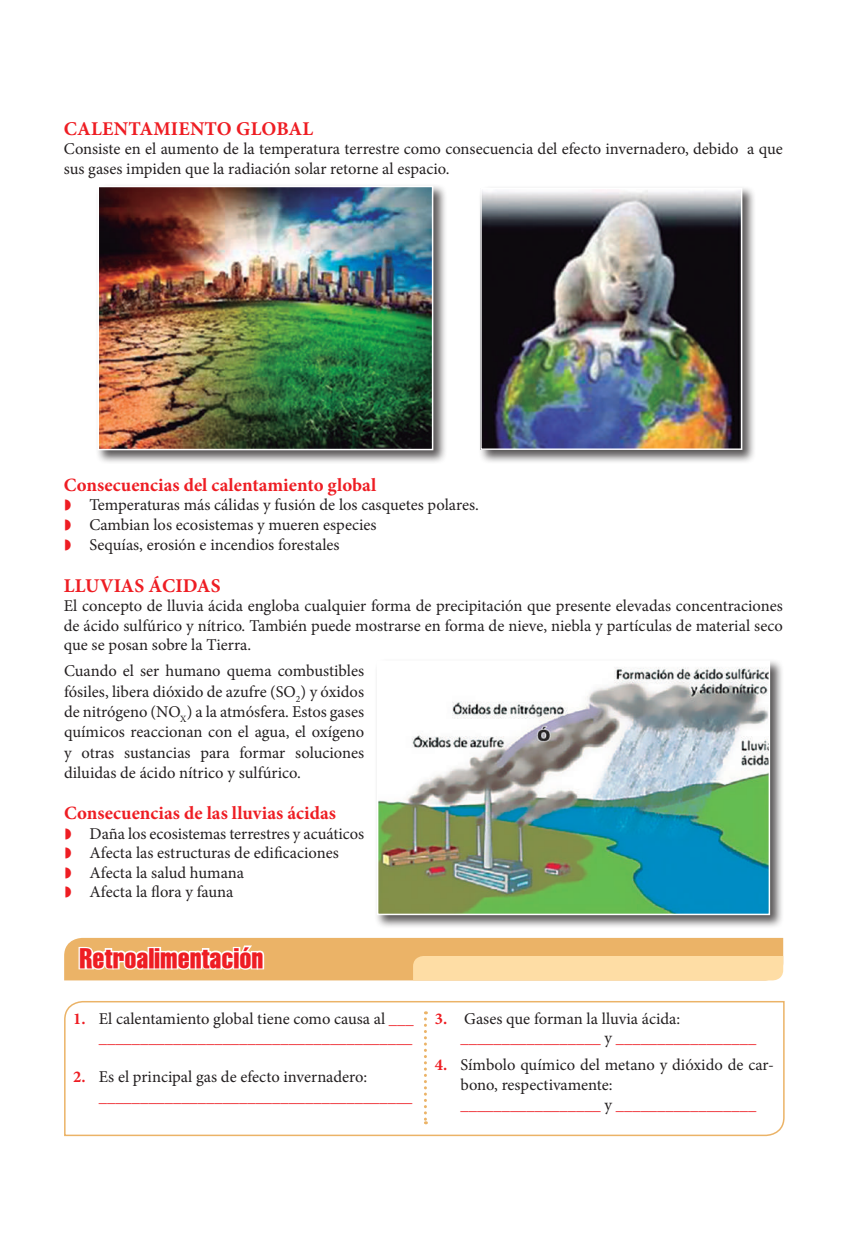
<style>
.page{position:relative;width:868px;height:1234px;background:#fff}
.page>*{position:absolute;margin:0;border:0;box-sizing:border-box;transform-origin:0 0}
.t1{font:27px "Triumvirate Compressed";color:#ee1d23}
.t2{font:700 19.5px "Minion Pro";letter-spacing:.01em;color:#ee1d23}
.t3{font:700 18.75px "Minion Pro";color:#ee1d23}
.t4{font:16.5px/19.5px "Minion Pro";color:#231f20}
.t5{font:16.5px/19.5px "Minion Pro";color:#ee1d23}
.s1{font-weight:700}
.s2{color:#231f20}
.s3{font-weight:700;color:#ee1d23}
</style>
<div class="page">
<svg style="left:64px;top:937px;width:719px;height:43px;background:#f2c88b"></svg>
<svg style="left:64px;top:1001px;width:721px;height:135px"></svg>
<svg style="left:424px;top:1011px;width:3px;height:112px"></svg>
<div style="left:95px;top:183px;width:352px;height:281px;background:#231f20;opacity:.75"></div>
<img style="left:99px;top:188px;width:332px;height:260px">
<div style="left:97px;top:186px;width:336px;height:264px;border:1px solid #fff"></div>
<div style="left:478px;top:185px;width:278px;height:279px;background:#231f20;opacity:.75"></div>
<img style="left:482px;top:190px;width:258px;height:258px">
<div style="left:480px;top:188px;width:262px;height:262px;border:1px solid #fff"></div>
<div style="left:374px;top:658px;width:410px;height:271px;background:#231f20;opacity:.75"></div>
<img style="left:380px;top:663px;width:387px;height:248px">
<div style="left:377px;top:660px;width:393px;height:254px;border:2px solid #fff"></div>
<p class="t2" style="left:64px;top:115px;width:251px">CALENTAMIENTO GLOBAL</p>
<p class="t4" style="left:64px;top:139px;width:720px">Consiste en el aumento de la temperatura terrestre como consecuencia del efecto invernadero, debido a que sus gases impiden que la radiación solar retorne al espacio.</p>
<p class="t3" style="left:64px;top:471px;width:314px">Consecuencias del calentamiento global</p>
<p class="t4" style="left:89px;top:495px;width:391px">Temperaturas más cálidas y fusión de los casquetes polares.<br>Cambian los ecosistemas y mueren especies<br>Sequías, erosión e incendios forestales</p>
<p class="t2" style="left:64px;top:571px;width:158px">LLUVIAS ÁCIDAS</p>
<p class="t4" style="left:64px;top:596px;width:720px;text-align:justify">El concepto de lluvia ácida engloba cualquier forma de precipitación que presente elevadas concentraciones de ácido sulfúrico y nítrico. También puede mostrarse en forma de nieve, niebla y partículas de material seco que se posan sobre la Tierra.</p>
<p class="t4" style="left:64px;top:661px;width:301px;line-height:20.2px;text-align:justify">Cuando el ser humano quema combustibles fósiles, libera dióxido de azufre (SO<sub>2</sub>) y óxidos de nitrógeno (NO<sub>X</sub>) a la atmósfera. Estos gases químicos reaccionan con el agua, el oxígeno y otras sustancias para formar soluciones diluidas de ácido nítrico y sulfúrico.</p>
<p class="t3" style="left:64px;top:799px;width:273px">Consecuencias de las lluvias ácidas</p>
<p class="t4" style="left:90px;top:823px;width:276px">Daña los ecosistemas terrestres y acuáticos<br>Afecta las estructuras de edificaciones<br>Afecta la salud humana<br>Afecta la flora y fauna</p>
<h1 class="t1" style="left:79px;top:940px;width:186px">Retroalimentación</h1>
<p class="t5" style="left:73px;top:1008px;width:342px;text-align:right"><span class="s1">1.</span> <span class="s2">El calentamiento global tiene como causa al</span> ___ ______________________________________</p>
<p class="t5" style="left:99px;top:1067px;width:315px;text-indent:-26px"><span class="s1">2.</span> <span class="s2">Es el principal gas de efecto invernadero: </span>______________________________________</p>
<p class="t5" style="left:460px;top:1008px;width:297px;text-indent:-26px"><span class="s1">3.</span> <span class="s2">Gases que forman la lluvia ácida: </span>_________________ <span class="s2">y</span> _________________</p>
<p class="t4" style="left:460px;top:1055px;width:315px;text-indent:-26px"><span class="s3">4.</span> Símbolo químico del metano y dióxido de car&shy;bono, respectivamente:</p>
</div>
